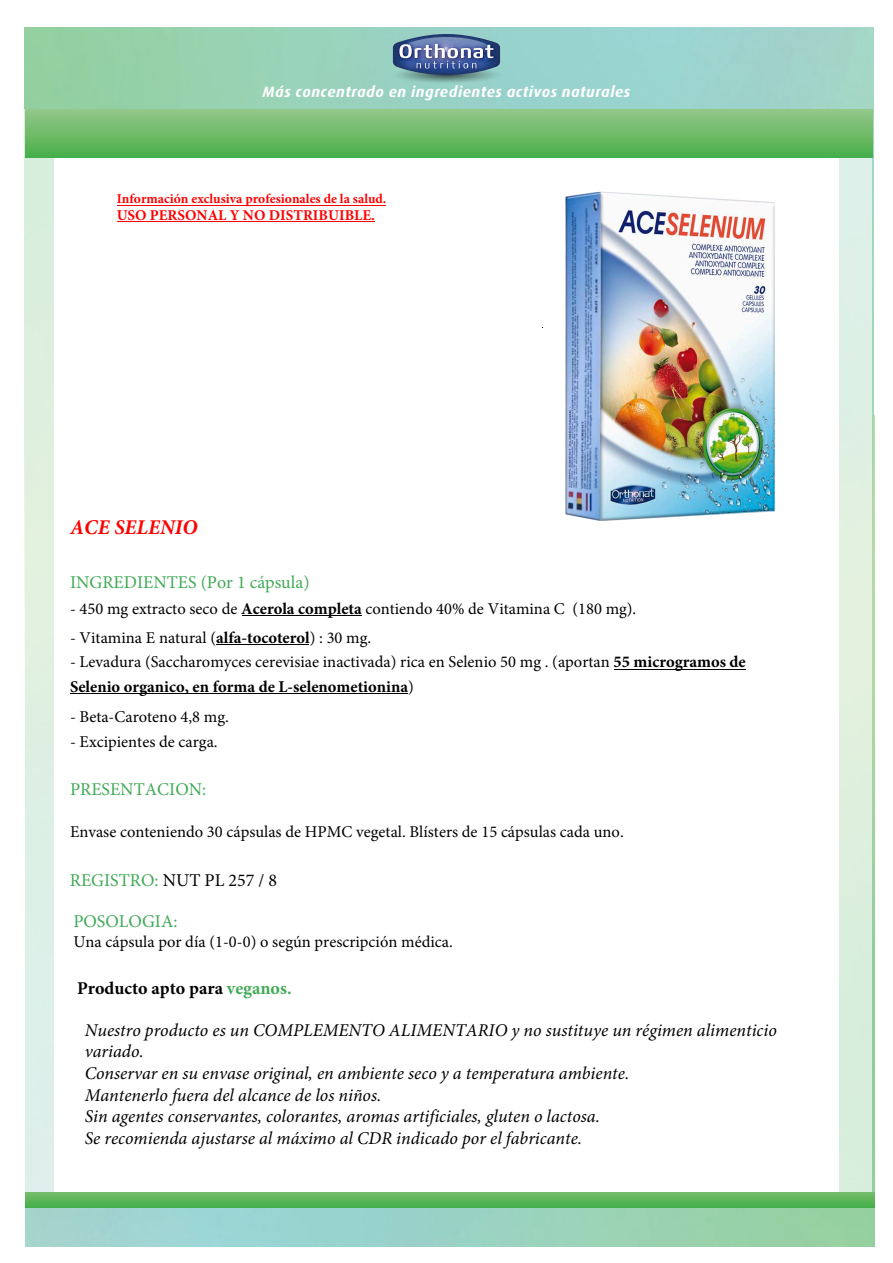
<style>
.page{position:relative;width:893px;height:1263px;background:#fff}
.page>*{position:absolute;margin:0;border:0;box-sizing:border-box;transform-origin:0 0}
.t1{font:italic 700 21px "Minion Pro";color:#f00}
.t2{font:italic 18px/21.6px "Minion Pro";color:#000}
.t3{font:18px "Minion Pro";color:#40aa55}
.t4{font:700 18px "Minion Pro";color:#000}
.t5{font:18px "Minion Pro";color:#000}
.t6{font:16.5px/24.6px "Minion Pro";color:#000}
.t7{font:italic 700 15px "Dax";letter-spacing:.035em;color:#fff}
.t8{font:700 15px "Minion Pro";color:#f00}
.t9{font:700 13.5px "Minion Pro";color:#f00}
.s1{font-weight:700}
.s2{color:#40aa55}
</style>
<div class="page">
<img style="left:26px;top:416px;width:848px;height:830px">
<img style="left:25px;top:28px;width:848px;height:738px">
<div style="left:22px;top:109px;width:850px;height:1097px;background:#def0df"></div>
<div style="left:54px;top:158px;width:785px;height:1035px;background:#fff"></div>
<svg style="left:26px;top:1193px;width:848px;height:14px;background:#5cb559"></svg>
<svg style="left:385px;top:27px;width:123px;height:58px;background:#7498ae"></svg>
<svg style="left:25px;top:109px;width:848px;height:48px;background:#6fbb69"></svg>
<hr style="left:310px;top:693px;width:98px;height:1px;background:#000">
<hr style="left:121px;top:693px;width:189px;height:1px;background:#000">
<hr style="left:70px;top:693px;width:50px;height:1px;background:#000">
<hr style="left:614px;top:669px;width:132px;height:1px;background:#000">
<hr style="left:216px;top:644px;width:93px;height:1px;background:#000">
<hr style="left:242px;top:615px;width:119px;height:1px;background:#000">
<img style="left:542px;top:191px;width:233px;height:330px">
<hr style="left:117px;top:221px;width:258px;height:1px;background:#f00">
<hr style="left:117px;top:205px;width:269px;height:1px;background:#f00">
<p class="t7" style="left:263px;top:83px;width:369px">Más concentrado en ingredientes activos naturales</p>
<p class="t9" style="left:117px;top:189px;width:271px">Información exclusiva profesionales de la salud.</p>
<p class="t8" style="left:117px;top:205px;width:260px">USO PERSONAL Y NO DISTRIBUIBLE.</p>
<p class="t1" style="left:70px;top:513px;width:129px">ACE SELENIO</p>
<p class="t3" style="left:70px;top:570px;width:241px">INGREDIENTES (Por 1 cápsula)</p>
<p class="t6" style="left:70px;top:596px;width:568px">- 450 mg extracto seco de <span class="s1">Acerola completa</span> contiendo 40% de Vitamina C (180 mg).</p>
<p class="t6" style="left:70px;top:625px;width:303px">- Vitamina E natural (<span class="s1">alfa-tocoterol</span>) : 30 mg.</p>
<p class="t6" style="left:70px;top:650px;width:677px">- Levadura (Saccharomyces cerevisiae inactivada) rica en Selenio 50 mg . (aportan <span class="s1">55 microgramos de<br>Selenio organico, en forma de L-selenometionina</span>)</p>
<p class="t6" style="left:70px;top:704px;width:160px">- Beta-Caroteno 4,8 mg.</p>
<p class="t6" style="left:70px;top:729px;width:149px">- Excipientes de carga.</p>
<p class="t3" style="left:70px;top:777px;width:138px">PRESENTACION:</p>
<p class="t6" style="left:70px;top:819px;width:555px">Envase conteniendo 30 cápsulas de HPMC vegetal. Blísters de 15 cápsulas cada uno.</p>
<p class="t5" style="left:70px;top:868px;width:209px"><span class="s2">REGISTRO:</span> NUT PL 257 / 8</p>
<p class="t3" style="left:73px;top:909px;width:106px">POSOLOGIA:</p>
<p class="t6" style="left:73px;top:929px;width:381px">Una cápsula por día (1-0-0) o según prescripción médica.</p>
<p class="t4" style="left:77px;top:975px;width:216px">Producto apto para <span class="s2">veganos.</span></p>
<p class="t2" style="left:85px;top:1019px;width:694px">Nuestro producto es un COMPLEMENTO ALIMENTARIO y no sustituye un régimen alimenticio variado.<br>Conservar en su envase original, en ambiente seco y a temperatura ambiente.<br>Mantenerlo fuera del alcance de los niños.<br>Sin agentes conservantes, colorantes, aromas artificiales, gluten o lactosa.<br>Se recomienda ajustarse al máximo al CDR indicado por el fabricante.</p>
</div>
